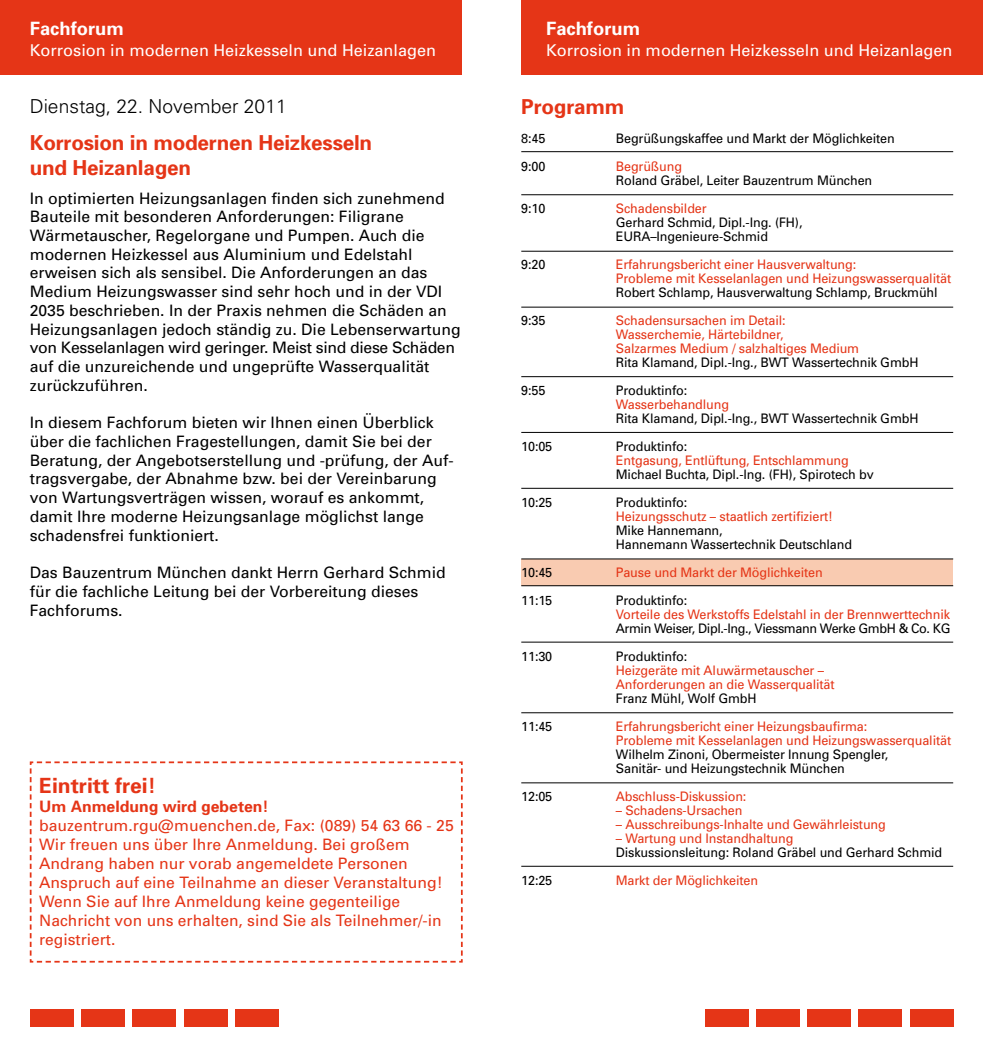
<style>
.page{position:relative;width:983px;height:1042px;background:#fff}
.page>*{position:absolute;margin:0;border:0;box-sizing:border-box;transform-origin:0 0}
.t1{font:700 21px "Univers";color:#e53517}
.t2{font:700 20.65px/24.5px "Univers";letter-spacing:-.01em;color:#e53517}
.t3{font:300 19.25px "Univers";color:#000}
.t4{font:700 18.38px "Univers";color:#fff}
.t5{font:16.28px "Univers";color:#fff}
.t6{font:15.75px/18.7px "Univers";color:#000}
.t7{font:15.75px/18.9px "Univers";color:#e53517}
.t8{font:700 15.75px "Univers";color:#e53517}
.t9{font:13.12px/14px "Univers";letter-spacing:-.01em;color:#e53517;scale:.96 1}
.t10{font:13.12px/14px "Univers";letter-spacing:-.01em;color:#000;scale:.96 1}
.t11{font:13.12px "Univers";letter-spacing:-.03em;color:#000;scale:.96 1}
</style>
<div class="page">
<div style="left:0;top:0;width:461px;height:74px;background:#e53517"></div>
<div style="left:521px;top:0;width:461px;height:74px;background:#e53517"></div>
<div style="left:521px;top:559px;width:431px;height:27px;background:#f9cbb1"></div>
<hr style="left:521px;top:194px;width:431px;height:1px;background:#000">
<hr style="left:521px;top:251px;width:431px;height:1px;background:#000">
<hr style="left:521px;top:307px;width:431px;height:1px;background:#000">
<hr style="left:521px;top:376px;width:431px;height:1px;background:#000">
<hr style="left:521px;top:558px;width:431px;height:1px;background:#000">
<hr style="left:521px;top:585px;width:431px;height:1px;background:#000">
<hr style="left:521px;top:642px;width:431px;height:1px;background:#000">
<hr style="left:521px;top:432px;width:431px;height:1px;background:#000">
<hr style="left:521px;top:151px;width:431px;height:1px;background:#000">
<hr style="left:521px;top:712px;width:431px;height:1px;background:#000">
<svg style="left:29px;top:761px;width:434px;height:202px"></svg>
<hr style="left:521px;top:488px;width:431px;height:1px;background:#000">
<hr style="left:521px;top:782px;width:431px;height:1px;background:#000">
<hr style="left:521px;top:866px;width:431px;height:1px;background:#000">
<div style="left:30px;top:1009px;width:44px;height:18px;background:#e53517"></div>
<div style="left:704px;top:1009px;width:44px;height:18px;background:#e53517"></div>
<div style="left:133px;top:1009px;width:43px;height:18px;background:#e53517"></div>
<div style="left:807px;top:1009px;width:43px;height:18px;background:#e53517"></div>
<div style="left:235px;top:1009px;width:43px;height:18px;background:#e53517"></div>
<div style="left:909px;top:1009px;width:43px;height:18px;background:#e53517"></div>
<div style="left:82px;top:1009px;width:43px;height:18px;background:#e53517"></div>
<div style="left:756px;top:1009px;width:43px;height:18px;background:#e53517"></div>
<div style="left:184px;top:1009px;width:43px;height:18px;background:#e53517"></div>
<div style="left:858px;top:1009px;width:43px;height:18px;background:#e53517"></div>
<p class="t4" style="left:30px;top:17px;width:95px">Fachforum</p>
<p class="t5" style="left:30px;top:40px;width:408px">Korrosion in modernen Heizkesseln und Heizanlagen</p>
<p class="t3" style="left:30px;top:95px;width:258px">Dienstag, 22. November 2011</p>
<h2 class="t2" style="left:30px;top:130px;width:344px">Korrosion in modernen Heizkesseln und Heizanlagen</h2>
<p class="t6" style="left:30px;top:188px;width:432px">In optimierten Heizungsanlagen finden sich zunehmend Bauteile mit besonderen Anforderungen: Filigrane Wärmetauscher, Regelorgane und Pumpen. Auch die modernen Heizkessel aus Aluminium und Edelstahl erweisen sich als sensibel. Die Anforderungen an das Medium Heizungswasser sind sehr hoch und in der VDI 2035 beschrieben. In der Praxis nehmen die Schäden an Heizungsanlagen jedoch ständig zu. Die Lebenserwartung von Kesselanlagen wird geringer. Meist sind diese Schäden auf die unzureichende und ungeprüfte Wasserqualität zurückzuführen.</p>
<p class="t6" style="left:30px;top:413px;width:425px">In diesem Fachforum bieten wir Ihnen einen Überblick über die fachlichen Fragestellungen, damit Sie bei der Beratung, der Angebotserstellung und -prüfung, der Auf&shy;tragsvergabe, der Abnahme bzw. bei der Vereinbarung von Wartungsverträgen wissen, worauf es ankommt, damit Ihre moderne Heizungsanlage möglichst lange schadensfrei funktioniert.</p>
<p class="t6" style="left:30px;top:563px;width:417px">Das Bauzentrum München dankt Herrn Gerhard Schmid für die fachliche Leitung bei der Vorbereitung dieses<br>Fachforums.</p>
<h1 class="t1" style="left:39px;top:772px;width:118px">Eintritt frei!</h1>
<p class="t8" style="left:39px;top:796px;width:231px">Um Anmeldung wird gebeten!</p>
<p class="t7" style="left:39px;top:816px;width:416px">bauzentrum.rgu@muenchen.de, Fax: (089) 54 63 66 - 25<br>Wir freuen uns über Ihre Anmeldung. Bei großem Andrang haben nur vorab angemeldete Personen Anspruch auf eine Teilnahme an dieser Veranstaltung!<br>Wenn Sie auf Ihre Anmeldung keine gegenteilige Nachricht von uns erhalten, sind Sie als Teilnehmer/-in registriert.</p>
<p class="t4" style="left:546px;top:7px;width:95px">Fachforum</p>
<p class="t5" style="left:546px;top:40px;width:408px">Korrosion in modernen Heizkesseln und Heizanlagen</p>
<h2 class="t2" style="left:521px;top:94px;width:104px">Programm</h2>
<p class="t10" style="left:521px;top:131px;width:27px">8:45</p>
<p class="t10" style="left:615px;top:131px;width:292px">Begrüßungskaffee und Markt der Möglichkeiten</p>
<p class="t10" style="left:521px;top:159px;width:27px">9:00</p>
<p class="t9" style="left:615px;top:159px;width:70px">Begrüßung</p>
<p class="t10" style="left:615px;top:173px;width:268px">Roland Gräbel, Leiter Bauzentrum München</p>
<p class="t10" style="left:521px;top:201px;width:27px">9:10</p>
<p class="t9" style="left:615px;top:201px;width:96px">Schadensbilder</p>
<p class="t10" style="left:615px;top:215px;width:196px">Gerhard Schmid, Dipl.-Ing. (FH),<br>EURA–Ingenieure-Schmid</p>
<p class="t10" style="left:521px;top:257px;width:27px">9:20</p>
<p class="t9" style="left:615px;top:257px;width:351px">Erfahrungsbericht einer Hausverwaltung:<br>Probleme mit Kesselanlagen und Heizungswasserqualität</p>
<p class="t10" style="left:615px;top:285px;width:336px">Robert Schlamp, Hausverwaltung Schlamp, Bruckmühl</p>
<p class="t10" style="left:521px;top:313px;width:27px">9:35</p>
<p class="t9" style="left:615px;top:313px;width:255px">Schadensursachen im Detail:<br>Wasserchemie, Härtebildner,<br>Salzarmes Medium / salzhaltiges Medium</p>
<p class="t10" style="left:615px;top:355px;width:316px">Rita Klamand, Dipl.-Ing., BWT Wassertechnik GmbH</p>
<p class="t10" style="left:521px;top:383px;width:27px">9:55</p>
<p class="t10" style="left:615px;top:383px;width:76px">Produktinfo:</p>
<p class="t9" style="left:615px;top:397px;width:119px">Wasserbehandlung</p>
<p class="t10" style="left:615px;top:411px;width:316px">Rita Klamand, Dipl.-Ing., BWT Wassertechnik GmbH</p>
<p class="t10" style="left:521px;top:439px;width:34px">10:05</p>
<p class="t10" style="left:615px;top:439px;width:76px">Produktinfo:</p>
<p class="t9" style="left:615px;top:453px;width:244px">Entgasung, Entlüftung, Entschlammung</p>
<p class="t10" style="left:615px;top:467px;width:270px">Michael Buchta, Dipl.-Ing. (FH), Spirotech bv</p>
<p class="t10" style="left:521px;top:495px;width:34px">10:25</p>
<p class="t10" style="left:615px;top:495px;width:76px">Produktinfo:</p>
<p class="t9" style="left:615px;top:509px;width:228px">Heizungsschutz – staatlich zertifiziert!</p>
<p class="t10" style="left:615px;top:523px;width:247px">Mike Hannemann,<br>Hannemann Wassertechnik Deutschland</p>
<p class="t10" style="left:521px;top:565px;width:34px">10:45</p>
<p class="t9" style="left:615px;top:565px;width:217px">Pause und Markt der Möglichkeiten</p>
<p class="t10" style="left:521px;top:593px;width:34px">11:15</p>
<p class="t10" style="left:615px;top:593px;width:76px">Produktinfo:</p>
<p class="t9" style="left:615px;top:607px;width:349px">Vorteile des Werkstoffs Edelstahl in der Brennwerttechnik</p>
<p class="t11" style="left:615px;top:620px;width:350px">Armin Weiser, Dipl.-Ing., Viessmann Werke GmbH &amp; Co. KG</p>
<p class="t10" style="left:521px;top:649px;width:34px">11:30</p>
<p class="t10" style="left:615px;top:649px;width:76px">Produktinfo:</p>
<p class="t9" style="left:615px;top:663px;width:229px">Heizgeräte mit Aluwärmetauscher –<br>Anforderungen an die Wasserqualität</p>
<p class="t10" style="left:615px;top:691px;width:148px">Franz Mühl, Wolf GmbH</p>
<p class="t10" style="left:521px;top:719px;width:34px">11:45</p>
<p class="t9" style="left:615px;top:719px;width:351px">Erfahrungsbericht einer Heizungsbaufirma:<br>Probleme mit Kesselanlagen und Heizungswasserqualität</p>
<p class="t10" style="left:615px;top:747px;width:285px">Wilhelm Zinoni, Obermeister Innung Spengler,<br>Sanitär- und Heizungstechnik München</p>
<p class="t10" style="left:521px;top:789px;width:34px">12:05</p>
<p class="t9" style="left:615px;top:789px;width:137px">Abschluss-Diskussion:</p>
<p class="t9" style="left:615px;top:803px;width:133px">– Schadens-Ursachen</p>
<p class="t9" style="left:615px;top:817px;width:283px">– Ausschreibungs-Inhalte und Gewährleistung</p>
<p class="t9" style="left:615px;top:831px;width:186px">– Wartung und Instandhaltung</p>
<p class="t10" style="left:615px;top:845px;width:341px">Diskussionsleitung: Roland Gräbel und Gerhard Schmid</p>
<p class="t10" style="left:521px;top:873px;width:34px">12:25</p>
<p class="t9" style="left:615px;top:873px;width:150px">Markt der Möglichkeiten</p>
</div>
